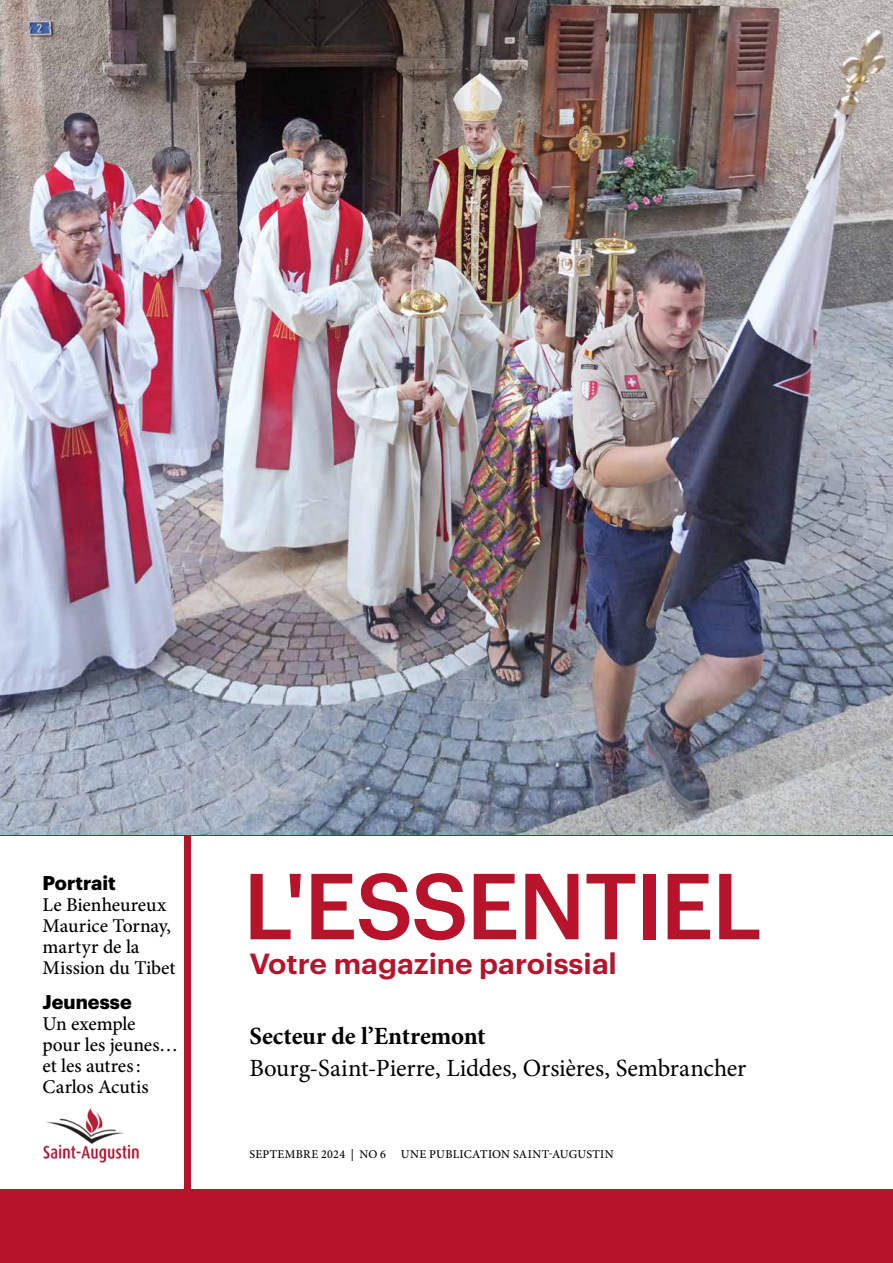
<style>
.page{position:relative;width:893px;height:1263px;background:#fff}
.page>*{position:absolute;margin:0;border:0;box-sizing:border-box;transform-origin:0 0}
.t1{font:500 91.5px "Graphik";letter-spacing:-.02em;color:#b7142c}
.t2{font:600 28.5px "Graphik";color:#b7142c;scale:1.05 1}
.t3{font:24.75px "Minion Pro";letter-spacing:-.005em;color:#000}
.t4{font:700 24.75px "Minion Pro";letter-spacing:-.01em;color:#000}
.t5{font:500 19.5px/21px "Minion Pro";letter-spacing:-.005em;color:#000}
.t6{font:700 19.5px "Graphik";color:#000}
.t7{font:500 12px "Minion Pro";letter-spacing:.025em;color:#000}
</style>
<div class="page">
<img style="left:0;top:0;width:893px;height:836px">
<div style="left:0;top:836px;width:893px;height:427px;background:#b7142c"></div>
<div style="left:192px;top:836px;width:701px;height:352px;background:#fff"></div>
<div style="left:0;top:836px;width:183px;height:352px;background:#fff"></div>
<img style="left:43px;top:1107px;width:96px;height:56px">
<p class="t6" style="left:43px;top:868px;width:75px">Portrait</p>
<p class="t5" style="left:43px;top:894px;width:135px">Le Bienheureux<br>Maurice Tornay, martyr de la<br>Mission du Tibet</p>
<p class="t6" style="left:43px;top:986px;width:91px">Jeunesse</p>
<p class="t5" style="left:43px;top:1013px;width:137px">Un exemple pour les jeunes… et les autres:<br>Carlos Acutis</p>
<h1 class="t1" style="left:243px;top:836px;width:521px">L'ESSENTIEL</h1>
<h2 class="t2" style="left:249px;top:942px;width:351px">Votre magazine paroissial</h2>
<p class="t4" style="left:249px;top:1019px;width:238px">Secteur de l’Entremont</p>
<p class="t3" style="left:249px;top:1051px;width:498px">Bourg-Saint-Pierre, Liddes, Orsières, Sembrancher</p>
<p class="t7" style="left:249px;top:1146px;width:366px">SEPTEMBRE 2024 | NO 6 UNE PUBLICATION SAINT-AUGUSTIN</p>
</div>
